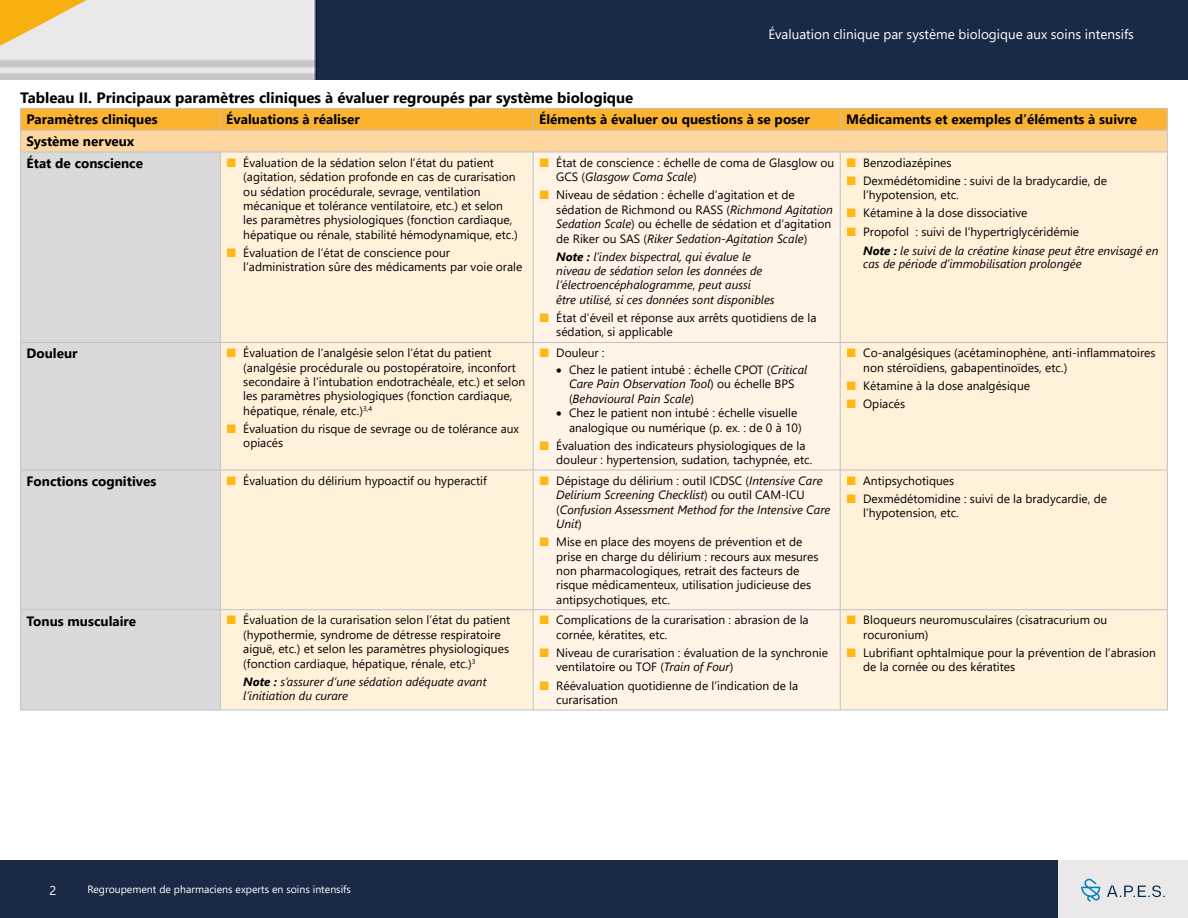
<style>
.page{position:relative;width:1188px;height:918px;background:#fff}
.page>*{position:absolute;margin:0;border:0;box-sizing:border-box;transform-origin:0 0}
.t1{font:700 15px "Segoe UI";color:#000}
.t2{font:700 13.5px/21.9px "Segoe UI";color:#000}
.t3{font:13.5px "Segoe UI";color:#fff}
.t4{font:12.75px "Segoe UI";color:#fff}
.t5{font:12px/14.4px "Segoe UI";color:#000}
.t6{font:italic 12px/14.4px "Segoe UI";color:#000}
.t7{font:10.5px "Segoe UI";color:#fff}
.s1{color:#ffb713}
.s2{font-style:italic}
.s3{font-weight:700}
.s4{font-style:normal;color:#ffb713}
.s5{font-style:normal}
</style>
<div class="page">
<img style="left:0;top:0;width:1188px;height:80px">
<svg style="left:0;top:0;width:86px;height:46px;background:#f0cb7a"></svg>
<div style="left:0;top:861px;width:1058px;height:57px;background:#192946"></div>
<div style="left:1058px;top:861px;width:130px;height:57px;background:#eae8e9"></div>
<svg style="left:1107px;top:885px;width:58px;height:12px"></svg>
<svg style="left:1081px;top:878px;width:19px;height:24px"></svg>
<div style="left:21px;top:153px;width:199px;height:557px;background:#d9dad9"></div>
<div style="left:221px;top:153px;width:946px;height:557px;background:#fff1da"></div>
<div style="left:534px;top:153px;width:306px;height:557px;background:#fff4e6"></div>
<hr style="left:20px;top:342px;width:201px;height:1px;background:#bfc1c4">
<hr style="left:20px;top:470px;width:201px;height:1px;background:#bfc1c4">
<hr style="left:20px;top:609px;width:201px;height:1px;background:#bfc1c4">
<hr style="left:221px;top:342px;width:312px;height:1px;background:#bfc1c4">
<hr style="left:533px;top:342px;width:307px;height:1px;background:#bfc1c4">
<hr style="left:840px;top:342px;width:328px;height:1px;background:#bfc1c4">
<hr style="left:221px;top:470px;width:312px;height:1px;background:#bfc1c4">
<hr style="left:533px;top:470px;width:307px;height:1px;background:#bfc1c4">
<hr style="left:840px;top:470px;width:328px;height:1px;background:#bfc1c4">
<hr style="left:221px;top:609px;width:312px;height:1px;background:#bfc1c4">
<hr style="left:533px;top:609px;width:307px;height:1px;background:#bfc1c4">
<hr style="left:840px;top:609px;width:328px;height:1px;background:#bfc1c4">
<svg style="left:20px;top:108px;width:1148px;height:44px;background:#f9c56d"></svg>
<hr style="left:221px;top:152px;width:312px;height:1px;background:#bfc1c4">
<hr style="left:533px;top:152px;width:307px;height:1px;background:#bfc1c4">
<hr style="left:533px;top:152px;width:1px;height:190px;background:#bfc1c4">
<hr style="left:533px;top:343px;width:1px;height:127px;background:#bfc1c4">
<hr style="left:533px;top:470px;width:1px;height:139px;background:#bfc1c4">
<hr style="left:533px;top:610px;width:1px;height:100px;background:#bfc1c4">
<hr style="left:840px;top:152px;width:328px;height:1px;background:#bfc1c4">
<hr style="left:840px;top:152px;width:1px;height:190px;background:#bfc1c4">
<hr style="left:1167px;top:152px;width:1px;height:190px;background:#bfc1c4">
<hr style="left:840px;top:343px;width:1px;height:127px;background:#bfc1c4">
<hr style="left:1167px;top:343px;width:1px;height:127px;background:#bfc1c4">
<hr style="left:840px;top:470px;width:1px;height:139px;background:#bfc1c4">
<hr style="left:1167px;top:470px;width:1px;height:139px;background:#bfc1c4">
<hr style="left:840px;top:610px;width:1px;height:100px;background:#bfc1c4">
<hr style="left:1167px;top:610px;width:1px;height:100px;background:#bfc1c4">
<hr style="left:20px;top:152px;width:201px;height:1px;background:#bfc1c4">
<hr style="left:20px;top:152px;width:1px;height:190px;background:#bfc1c4">
<hr style="left:220px;top:152px;width:1px;height:190px;background:#bfc1c4">
<hr style="left:20px;top:343px;width:1px;height:127px;background:#bfc1c4">
<hr style="left:220px;top:343px;width:1px;height:127px;background:#bfc1c4">
<hr style="left:20px;top:470px;width:1px;height:139px;background:#bfc1c4">
<hr style="left:220px;top:470px;width:1px;height:139px;background:#bfc1c4">
<hr style="left:20px;top:610px;width:1px;height:100px;background:#bfc1c4">
<hr style="left:220px;top:610px;width:1px;height:100px;background:#bfc1c4">
<hr style="left:20px;top:710px;width:200px;height:1px;background:#bfc1c4">
<hr style="left:220px;top:710px;width:313px;height:1px;background:#bfc1c4">
<hr style="left:533px;top:710px;width:307px;height:1px;background:#bfc1c4">
<hr style="left:840px;top:710px;width:328px;height:1px;background:#bfc1c4">
<p class="t3" style="left:768px;top:22px;width:367px">Évaluation clinique par système biologique aux soins intensifs</p>
<p class="t1" style="left:20px;top:83px;width:615px">Tableau II. Principaux paramètres cliniques à évaluer regroupés par système biologique</p>
<p class="t2" style="left:27px;top:107px;width:132px">Paramètres cliniques</p>
<p class="t2" style="left:226px;top:107px;width:135px">Évaluations à réaliser</p>
<p class="t2" style="left:539px;top:107px;width:272px">Éléments à évaluer ou questions à se poser</p>
<p class="t2" style="left:846px;top:107px;width:292px">Médicaments et exemples d’éléments à suivre</p>
<p class="t2" style="left:27px;top:129px;width:118px">Système nerveux<br>État de conscience</p>
<p class="t5" style="left:243px;top:154px;width:276px;text-indent:-17px"><span class="s1">■</span> Évaluation de la sédation selon l’état du patient (agitation, sédation profonde en cas de curarisation ou sédation procédurale, sevrage, ventilation mécanique et tolérance ventilatoire, etc.) et selon les paramètres physiologiques (fonction cardiaque, hépatique ou rénale, stabilité hémodynamique, etc.)</p>
<p class="t5" style="left:243px;top:244px;width:281px;text-indent:-17px"><span class="s1">■</span> Évaluation de l’état de conscience pour l’administration sûre des médicaments par voie orale</p>
<p class="t5" style="left:556px;top:154px;width:279px;text-indent:-17px"><span class="s1">■</span> État de conscience : échelle de coma de Glasglow ou<br>GCS (<span class="s2">Glasgow Coma Scale</span>)</p>
<p class="t5" style="left:556px;top:187px;width:278px;text-indent:-17px"><span class="s1">■</span> Niveau de sédation : échelle d’agitation et de sédation de Richmond ou RASS (<span class="s2">Richmond Agitation Sedation Scale</span>) ou échelle de sédation et d’agitation de Riker ou SAS (<span class="s2">Riker Sedation-Agitation Scale</span>)</p>
<p class="t6" style="left:556px;top:247px;width:220px"><span class="s3">Note :</span> l’index bispectral, qui évalue le niveau de sédation selon les données de l’électroencéphalogramme, peut aussi<br>être utilisé, si ces données sont disponibles</p>
<p class="t5" style="left:556px;top:310px;width:262px;text-indent:-17px"><span class="s1">■</span> État d’éveil et réponse aux arrêts quotidiens de la sédation, si applicable</p>
<p class="t5" style="left:846px;top:154px;width:107px"><span class="s1">■</span> Benzodiazépines</p>
<p class="t5" style="left:863px;top:172px;width:245px;text-indent:-17px"><span class="s1">■</span> Dexmédétomidine : suivi de la bradycardie, de l’hypotension, etc.</p>
<p class="t5" style="left:846px;top:205px;width:183px"><span class="s1">■</span> Kétamine à la dose dissociative</p>
<p class="t6" style="left:863px;top:220px;width:297px;line-height:19.8px;text-indent:-17px"><span class="s4">■</span> <span class="s5">Propofol : suivi de l’hypertriglycéridémie<br></span><span class="s3">Note :</span> le suivi de la créatine kinase peut être envisagé en</p>
<p class="t6" style="left:863px;top:255px;width:220px">cas de période d’immobilisation prolongée</p>
<p class="t2" style="left:27px;top:342px;width:53px">Douleur</p>
<p class="t5" style="left:243px;top:345px;width:283px;text-indent:-17px"><span class="s1">■</span> Évaluation de l’analgésie selon l’état du patient (analgésie procédurale ou postopératoire, inconfort secondaire à l’intubation endotrachéale, etc.) et selon les paramètres physiologiques (fonction cardiaque, hépatique, rénale, etc.)<sup>3,4</sup></p>
<p class="t5" style="left:243px;top:420px;width:277px;text-indent:-17px"><span class="s1">■</span> Évaluation du risque de sevrage ou de tolérance aux opiacés</p>
<p class="t5" style="left:539px;top:345px;width:67px"><span class="s1">■</span> Douleur :</p>
<p class="t6" style="left:569px;top:360px;width:240px;text-indent:-13px">• <span class="s5">Chez le patient intubé : échelle CPOT (</span>Critical<br>Care Pain Observation Tool<span class="s5">) ou échelle BPS (</span>Behavioural Pain Scale<span class="s5">)</span></p>
<p class="t5" style="left:569px;top:404px;width:234px;line-height:15px;text-indent:-13px">• Chez le patient non intubé : échelle visuelle analogique ou numérique (p. ex. : de 0 à 10)</p>
<p class="t5" style="left:556px;top:437px;width:258px;text-indent:-17px"><span class="s1">■</span> Évaluation des indicateurs physiologiques de la douleur : hypertension, sudation, tachypnée, etc.</p>
<p class="t2" style="left:27px;top:469px;width:131px">Fonctions cognitives</p>
<p class="t5" style="left:226px;top:472px;width:262px"><span class="s1">■</span> Évaluation du délirium hypoactif ou hyperactif</p>
<p class="t6" style="left:556px;top:471px;width:276px;text-indent:-17px"><span class="s4">■</span> <span class="s5">Dépistage du délirium : outil ICDSC (</span>Intensive Care Delirium Screening Checklist<span class="s5">) ou outil CAM-ICU (</span>Confusion Assessment Method for the Intensive Care Unit<span class="s5">)</span></p>
<p class="t5" style="left:556px;top:534px;width:264px;text-indent:-17px"><span class="s1">■</span> Mise en place des moyens de prévention et de prise en charge du délirium : recours aux mesures non pharmacologiques, retrait des facteurs de risque médicamenteux, utilisation judicieuse des antipsychotiques, etc.</p>
<p class="t2" style="left:27px;top:609px;width:111px">Tonus musculaire</p>
<p class="t5" style="left:243px;top:612px;width:268px;text-indent:-17px"><span class="s1">■</span> Évaluation de la curarisation selon l’état du patient (hypothermie, syndrome de détresse respiratoire aiguë, etc.) et selon les paramètres physiologiques (fonction cardiaque, hépatique, rénale, etc.)<sup>3</sup></p>
<p class="t6" style="left:243px;top:672px;width:245px"><span class="s3">Note :</span> s’assurer d’une sédation adéquate avant l’initiation du curare</p>
<p class="t5" style="left:556px;top:612px;width:254px;text-indent:-17px"><span class="s1">■</span> Complications de la curarisation : abrasion de la cornée, kératites, etc.</p>
<p class="t5" style="left:556px;top:645px;width:273px;text-indent:-17px"><span class="s1">■</span> Niveau de curarisation : évaluation de la synchronie ventilatoire ou TOF (<span class="s2">Train of Four</span>)</p>
<p class="t5" style="left:556px;top:677px;width:244px;text-indent:-17px"><span class="s1">■</span> Réévaluation quotidienne de l’indication de la curarisation</p>
<p class="t5" style="left:863px;top:345px;width:294px;text-indent:-17px"><span class="s1">■</span> Co-analgésiques (acétaminophène, anti-inflammatoires non stéroïdiens, gabapentinoïdes, etc.)</p>
<p class="t5" style="left:846px;top:377px;width:185px"><span class="s1">■</span> Kétamine à la dose analgésique</p>
<p class="t5" style="left:846px;top:395px;width:61px"><span class="s1">■</span> Opiacés</p>
<p class="t5" style="left:846px;top:472px;width:110px"><span class="s1">■</span> Antipsychotiques</p>
<p class="t5" style="left:863px;top:490px;width:245px;text-indent:-17px"><span class="s1">■</span> Dexmédétomidine : suivi de la bradycardie, de l’hypotension, etc.</p>
<p class="t5" style="left:863px;top:612px;width:245px;text-indent:-17px"><span class="s1">■</span> Bloqueurs neuromusculaires (cisatracurium ou rocuronium)</p>
<p class="t5" style="left:863px;top:645px;width:294px;text-indent:-17px"><span class="s1">■</span> Lubrifiant ophtalmique pour la prévention de l’abrasion de la cornée ou des kératites</p>
<p class="t4" style="left:49px;top:879px;width:8px">2</p>
<p class="t7" style="left:87px;top:880px;width:265px">Regroupement de pharmaciens experts en soins intensifs</p>
</div>
